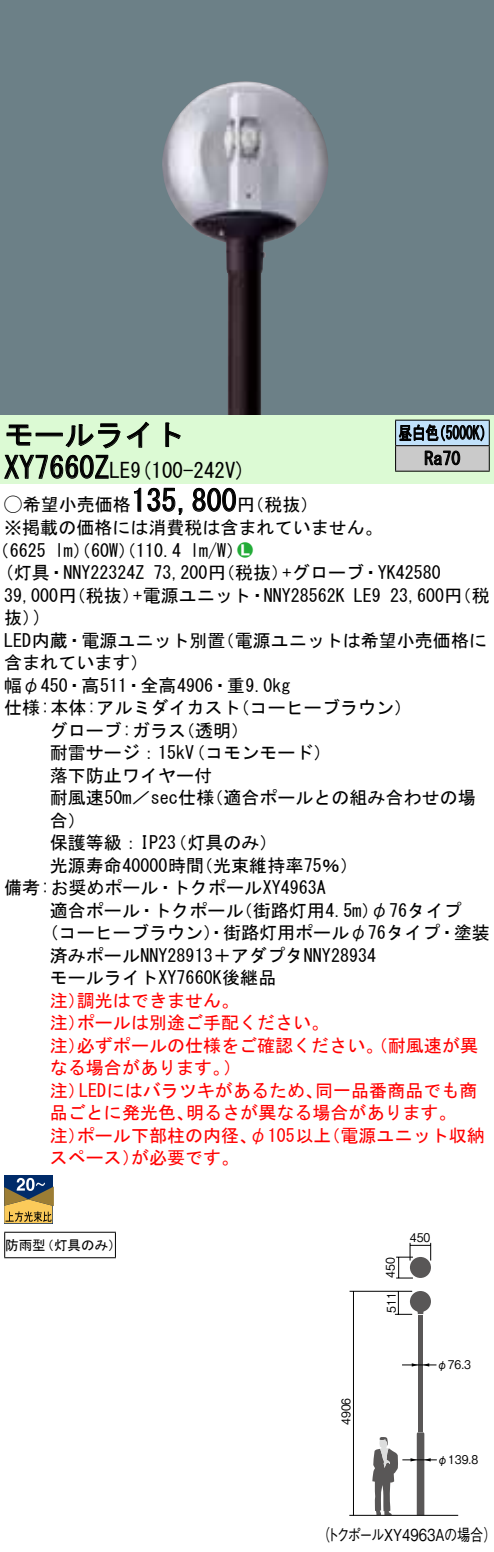
<style>
.page{position:relative;width:494px;height:1552px;background:#fff}
.page>*{position:absolute;margin:0;border:0;box-sizing:border-box;transform-origin:0 0}
.t1{font:30px "MS Gothic";color:#000}
.t2{font:21px "MS Gothic";color:#000}
.t3{font:18px/22.5px "MS Gothic";color:#000}
.t4{font:18px/22.5px "MS Gothic";color:#f00}
.t5{font:18px/25.5px "MS Gothic";color:#000;scale:.75 1}
.t6{font:18px "Ford Classification 1";color:#23ac38}
.t7{font:16.5px "Gothic BBB Pro Medium 90 pv RKSJ H";letter-spacing:-.015em;color:#000;scale:.8 1}
.t8{font:13.5px "MS Gothic";color:#000}
.t9{font:12px "Gothic BBB Pro Medium 90 pv RKSJ H";color:#000;scale:.9 1}
.s1{font-size:30px}
.s2{font-family:"Ford Classification 1"}
.s3{color:#fff}
</style>
<div class="page">
<div style="left:0;top:0;width:493px;height:415px;background:#6c8087"></div>
<img style="left:162px;top:81px;width:166px;height:334px">
<div style="left:0;top:415px;width:493px;height:68px;background:#dcfad4"></div>
<svg style="left:126px;top:421px;width:23px;height:27px"></svg>
<svg style="left:165px;top:422px;width:16px;height:25px"></svg>
<svg style="left:4px;top:423px;width:116px;height:56px"></svg>
<svg style="left:134px;top:488px;width:7px;height:24px"></svg>
<svg style="left:147px;top:488px;width:36px;height:27px"></svg>
<svg style="left:192px;top:488px;width:44px;height:24px"></svg>
<div style="left:4px;top:1175px;width:48px;height:48px;background:#002b69"></div>
<svg style="left:4px;top:1178px;width:50px;height:45px"></svg>
<hr style="left:4px;top:1232px;width:112px;height:1px;background:#000">
<svg style="left:4px;top:1233px;width:1px;height:24px"></svg>
<svg style="left:115px;top:1233px;width:1px;height:24px"></svg>
<hr style="left:4px;top:1257px;width:112px;height:1px;background:#000">
<hr style="left:395px;top:420px;width:94px;height:1px;background:#000">
<hr style="left:395px;top:471px;width:94px;height:1px;background:#000">
<svg style="left:395px;top:421px;width:94px;height:50px;background:#97a2aa"></svg>
<svg style="left:372px;top:1437px;width:26px;height:78px"></svg>
<svg style="left:396px;top:1243px;width:35px;height:36px"></svg>
<hr style="left:349px;top:1291px;width:63px;height:1px;background:#000">
<hr style="left:352px;top:1291px;width:1px;height:224px;background:#000">
<svg style="left:394px;top:1291px;width:29px;height:24px"></svg>
<div style="left:417px;top:1315px;width:5px;height:116px;background:#595757"></div>
<div style="left:409px;top:1291px;width:21px;height:21px;background:#595757;border-radius:50%"></div>
<div style="left:409px;top:1257px;width:21px;height:21px;background:#595757;border-radius:50%"></div>
<svg style="left:411px;top:1363px;width:18px;height:4px"></svg>
<hr style="left:401px;top:1364px;width:35px;height:1px;background:#000">
<svg style="left:410px;top:1432px;width:20px;height:83px"></svg>
<hr style="left:402px;top:1459px;width:34px;height:1px;background:#000">
<hr style="left:349px;top:1515px;width:108px;height:1px;background:#000">
<h1 class="t1" style="left:4px;top:420px;width:182px">モールライト</h1>
<p class="t2" style="left:94px;top:460px;width:153px"><span class="s1">Z</span>LE (9 100-242 (V</p>
<h1 class="t1" style="left:4px;top:453px;width:91px">XY7660</h1>
<h1 class="t1" style="left:131px;top:486px;width:106px">135,800</h1>
<p class="t3" style="left:4px;top:494px;width:380px"><span class="s2">A</span>希望小売価格<br>※掲載の価格には消費税は含まれていません。</p>
<p class="t6" style="left:237px;top:541px;width:17px">2<span class="s3">7</span></p>
<p class="t3" style="left:237px;top:494px;width:82px">（円税抜(</p>
<p class="t3" style="left:190px;top:539px;width:55px">l m (W/</p>
<p class="t3" style="left:-8px;top:539px;width:56px">（6625</p>
<p class="t3" style="left:55px;top:539px;width:128px">lm）（60 ）（W 110.4</p>
<p class="t5" style="left:424px;top:420px;width:49px;text-indent:-26px">昼白色<br>Ra70</p>
<p class="t5" style="left:432px;top:420px;width:82px">（5000 (K</p>
<p class="t3" style="left:4px;top:561px;width:142px">(灯具・NNY22324Z</p>
<p class="t3" style="left:282px;top:561px;width:160px">+グローブ・YK42580</p>
<p class="t3" style="left:153px;top:561px;width:137px">73,200 （円税抜）</p>
<p class="t3" style="left:34px;top:584px;width:108px;text-indent:-29px">39,000 （円税抜）(</p>
<p class="t3" style="left:133px;top:584px;width:213px">+電源ユニット・NNY28562K</p>
<p class="t3" style="left:4px;top:606px;width:37px">抜(</p>
<p class="t3" style="left:353px;top:584px;width:28px">LE9</p>
<p class="t3" style="left:389px;top:584px;width:101px">23,600 （円税</p>
<p class="t3" style="left:4px;top:629px;width:223px">LED内蔵・電源ユニット別置</p>
<p class="t3" style="left:4px;top:651px;width:145px">含まれています(</p>
<p class="t3" style="left:4px;top:674px;width:287px">幅φ450・高511・全高4906・重9.0kg</p>
<p class="t3" style="left:232px;top:696px;width:181px">（コーヒーブラウン(</p>
<p class="t3" style="left:216px;top:629px;width:271px">（電源ユニットは希望小売価格に</p>
<p class="t3" style="left:177px;top:696px;width:73px;text-indent:-173px">仕様:本体:アルミダイカスト（透明(</p>
<p class="t3" style="left:50px;top:719px;width:138px">グローブ:ガラス</p>
<p class="t3" style="left:50px;top:741px;width:146px">耐雷サージ：15kV</p>
<p class="t3" style="left:50px;top:764px;width:164px">落下防止ワイヤー付</p>
<p class="t3" style="left:187px;top:741px;width:145px">（コモンモード(</p>
<p class="t3" style="left:205px;top:786px;width:271px">（適合ポールとの組み合わせの場</p>
<p class="t3" style="left:50px;top:786px;width:166px">耐風速50 ／m sec仕様</p>
<p class="t3" style="left:50px;top:809px;width:37px">合(</p>
<p class="t3" style="left:169px;top:831px;width:109px">（灯具のみ(</p>
<p class="t3" style="left:50px;top:831px;width:128px">保護等級：IP23</p>
<p class="t3" style="left:50px;top:854px;width:156px">光源寿命40000時間</p>
<p class="t3" style="left:4px;top:876px;width:323px">備考:お奨めポール・トクポールXY4963A</p>
<p class="t3" style="left:234px;top:899px;width:228px">（街路灯用4.5 φ）m 76タイプ</p>
<p class="t3" style="left:195px;top:854px;width:164px">（光束維持率75％(</p>
<p class="t3" style="left:50px;top:899px;width:195px">適合ポール・トクポール</p>
<p class="t3" style="left:41px;top:921px;width:450px">（コーヒーブラウン）・街路灯用ポールφ76タイプ・塗装</p>
<p class="t3" style="left:50px;top:944px;width:327px">済みポールNNY28913＋アダプタNNY28934</p>
<p class="t3" style="left:50px;top:966px;width:228px">モールライトXY7660K後継品</p>
<p class="t4" style="left:77px;top:989px;width:163px">調光はできません。</p>
<p class="t4" style="left:77px;top:989px;width:253px;text-indent:-27px">注）<br>ポールは別途ご手配ください。</p>
<p class="t4" style="left:77px;top:1011px;width:402px;text-indent:-27px">注）<br>必ずポールの仕様をご確認ください。（耐風速が異</p>
<p class="t4" style="left:50px;top:1034px;width:37px">注）</p>
<p class="t4" style="left:50px;top:1056px;width:181px">なる場合があります。</p>
<p class="t4" style="left:223px;top:1056px;width:19px">(</p>
<p class="t4" style="left:79px;top:1079px;width:245px">LEDにはバラツキがあるため、</p>
<p class="t4" style="left:315px;top:1079px;width:163px">同一品番商品でも商</p>
<p class="t4" style="left:50px;top:1079px;width:37px">注）</p>
<p class="t4" style="left:50px;top:1101px;width:145px">品ごとに発光色、</p>
<p class="t4" style="left:186px;top:1101px;width:272px">明るさが異なる場合があります。</p>
<p class="t4" style="left:77px;top:1124px;width:256px">ポール下部柱の内径 φ、 105以上</p>
<p class="t4" style="left:322px;top:1124px;width:163px">（電源ユニット収納</p>
<p class="t4" style="left:50px;top:1124px;width:37px">注）</p>
<p class="t4" style="left:131px;top:1146px;width:109px">が必要です。</p>
<p class="t4" style="left:50px;top:1146px;width:91px">スペース）</p>
<p class="t8" style="left:5px;top:1238px;width:42px">防雨型</p>
<p class="t8" style="left:41px;top:1238px;width:82px">（灯具のみ(</p>
<p class="t9" style="left:336px;top:1425px;width:32px;rotate:-90deg">4906</p>
<p class="t9" style="left:380px;top:1278px;width:24px;rotate:-90deg">450</p>
<p class="t9" style="left:381px;top:1313px;width:24px;rotate:-90deg">511</p>
<p class="t9" style="left:409px;top:1228px;width:24px">450</p>
<p class="t9" style="left:436px;top:1355px;width:39px">φ76.3</p>
<p class="t9" style="left:437px;top:1450px;width:47px">φ139.8</p>
<p class="t7" style="left:317px;top:1521px;width:18px">（</p>
<p class="t7" style="left:326px;top:1521px;width:214px">トクポールXY4963Aの場合(</p>
</div>
